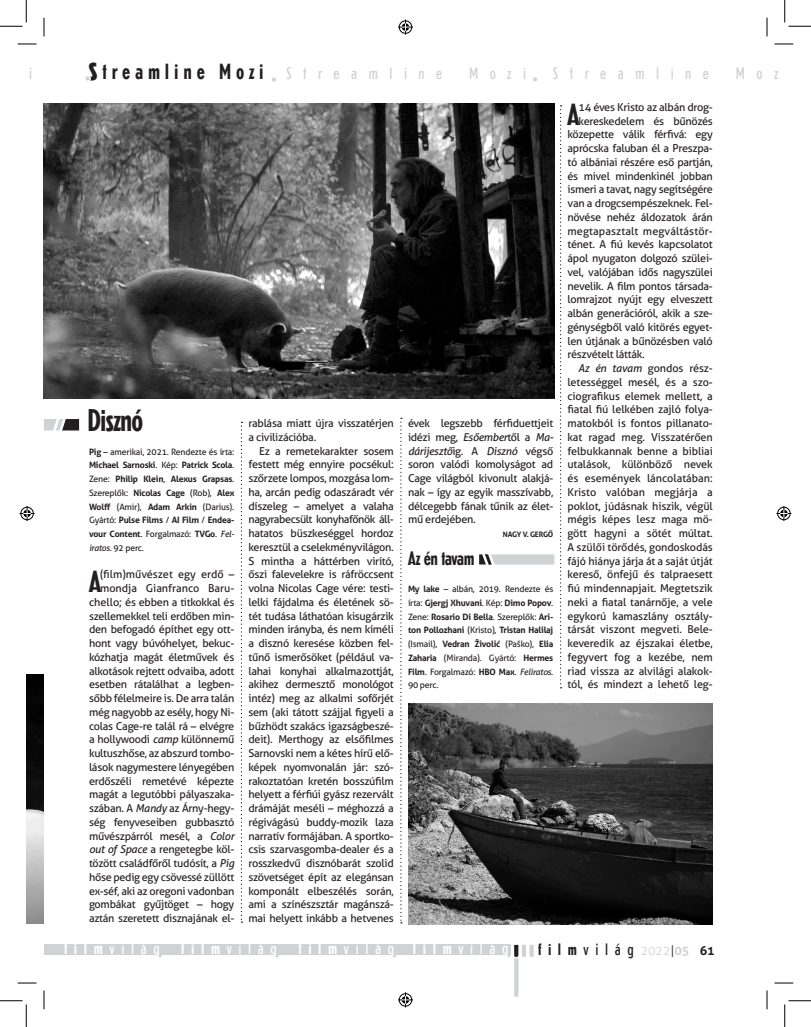
<style>
.page{position:relative;width:811px;height:1027px;background:#fff}
.page>*{position:absolute;margin:0;border:0;box-sizing:border-box;transform-origin:0 0}
.új_Filmvilág{font:700 condensed 31.25px "Erbar LT";letter-spacing:-.025em;color:#231f20}
.új_Filmvilág-2{font:700 condensed 30.38px "Erbar LT";color:#231f20}
.t1{font:700 condensed 21.75px "Erbar LT";letter-spacing:.22em;color:#231f20}
.új_Filmvilág-3{font:700 condensed 19.38px "Erbar LT";letter-spacing:-.03em;color:#231f20}
.t2{font:300 condensed 16.5px "Erbar LT";letter-spacing:.4em;color:#fff}
.t3{font:300 condensed 16.5px "Erbar LT";letter-spacing:.7em;color:#d1d2d4}
.t4{font:300 condensed 16.5px "Erbar LT";letter-spacing:.4em;color:#231f20}
.t5{font:700 12.5px "Aller";color:#231f20}
.új_Filmvilág-4{font:10.88px/13.8px "Aller";letter-spacing:-.025em;color:#231f20;text-align:justify}
.új_Filmvilág-5{font:10.88px "Aller";letter-spacing:.01em;color:#231f20}
.új_Filmvilág-6{font:700 8.75px/13.8px "Aller";letter-spacing:-.025em;color:#231f20;text-align:justify}
.új_Filmvilág-7{font:700 7.5px "Aller";letter-spacing:-.025em;color:#231f20}
.s1{font-size:35px}
.s2{font-weight:300;font-size:16.5px;color:#d1d2d4}
.s3{font-weight:400}
.s4{font-weight:400;font-style:italic}
.s5{font-style:italic}
.s6{font-weight:700}
.s7{font-family:"Aller";font-stretch:normal;font-size:12.5px;color:#d1d2d4}
.s8{font-family:"Aller";font-stretch:normal;font-size:12.5px}
.s9{font-family:"Aller";font-weight:700;font-stretch:normal;font-size:12.5px;color:#d1d2d4}
</style>
<div class="page">
<svg style="left:533px;top:77px;width:4px;height:5px"></svg>
<div style="left:44px;top:945px;width:467px;height:10px;background:#d1d2d4"></div>
<svg style="left:506px;top:944px;width:28px;height:53px"></svg>
<div style="left:270px;top:76px;width:7px;height:7px;border:1px solid #fff;border-radius:50%"></div>
<div style="left:84px;top:75px;width:7px;height:7px;border:1px solid #fff;border-radius:50%"></div>
<svg style="left:241px;top:422px;width:1px;height:501px"></svg>
<svg style="left:400px;top:418px;width:2px;height:505px"></svg>
<svg style="left:560px;top:105px;width:1px;height:583px"></svg>
<img style="left:44px;top:104px;width:510px;height:294px">
<svg style="left:44px;top:419px;width:35px;height:12px"></svg>
<img style="left:408px;top:704px;width:305px;height:221px">
<div style="left:487px;top:554px;width:67px;height:10px;background:#d1d2d4"></div>
<svg style="left:479px;top:554px;width:20px;height:11px"></svg>
<img style="left:26px;top:675px;width:18px;height:248px">
<svg style="left:18px;top:43px;width:18px;height:2px"></svg>
<svg style="left:774px;top:43px;width:19px;height:2px"></svg>
<svg style="left:18px;top:982px;width:18px;height:2px"></svg>
<svg style="left:774px;top:982px;width:19px;height:2px"></svg>
<svg style="left:43px;top:18px;width:2px;height:18px"></svg>
<svg style="left:43px;top:990px;width:2px;height:19px"></svg>
<svg style="left:766px;top:18px;width:2px;height:18px"></svg>
<svg style="left:766px;top:990px;width:2px;height:19px"></svg>
<svg style="left:0;top:0;width:27px;height:27px"></svg>
<svg style="left:0;top:1000px;width:27px;height:27px"></svg>
<svg style="left:784px;top:0;width:27px;height:27px"></svg>
<svg style="left:784px;top:1000px;width:27px;height:27px"></svg>
<svg style="left:398px;top:20px;width:15px;height:15px"></svg>
<svg style="left:398px;top:992px;width:15px;height:15px"></svg>
<svg style="left:20px;top:506px;width:15px;height:15px"></svg>
<svg style="left:776px;top:506px;width:15px;height:15px"></svg>
<h3 class="t3" style="left:13px;top:64px;width:20px">z i</h3>
<h3 class="t1" style="left:89px;top:58px;width:355px"><span class="s1">s</span>treamline Mozi <span class="s2">S t r e a m l i n e</span></h3>
<h3 class="t3" style="left:469px;top:64px;width:59px">Mozi</h3>
<h3 class="t3" style="left:553px;top:64px;width:158px">Streamline</h3>
<h3 class="t3" style="left:736px;top:64px;width:59px">Mozi</h3>
<p class="új_Filmvilág" style="left:87px;top:402px;width:57px">Disznó</p>
<p class="új_Filmvilág-6" style="left:89px;top:445px;width:147px">Pig <span class="s3">– amerikai, 2021. Rendezte és írta:<br></span>Michael Sarnoski<span class="s3">. Kép:</span> Patrick Scola<span class="s3">.<br>Zene:</span> Philip Klein<span class="s3">,</span> Alexus Grapsas<span class="s3">.<br>Szereplők:</span> Nicolas Cage <span class="s3">(Rob),</span> Alex Wolff <span class="s3">(Amir),</span> Adam Arkin <span class="s3">(Darius).<br>Gyártó:</span> Pulse Films <span class="s3">/</span> AI Film <span class="s3">/</span> Endea&shy;vour Content<span class="s3">. Forgalmazó:</span> TVGo<span class="s3">.</span> <span class="s4">Fel&shy;iratos</span><span class="s3">. 92 perc.</span></p>
<p class="új_Filmvilág-2" style="left:89px;top:564px;width:13px">A</p>
<p class="új_Filmvilág-4" style="left:89px;top:568px;width:147px;text-align:right">(film)művészet egy erdő – mondja Gianfranco Baru&shy;chello; és ebben a titkokkal és szellemekkel teli erdőben min&shy;den befogadó építhet egy ott&shy;hont vagy búvóhelyet, bekuc&shy;kózhatja magát életművek és alkotások rejtett odvaiba, adott esetben rátalálhat a legben&shy;sőbb félelmeire is. De arra talán még nagyobb az esély, hogy Ni&shy;colas Cage-re talál rá – elvégre a hollywoodi <span class="s5">camp</span> különnemű kultuszhőse, az abszurd tombo&shy;lások nagymestere lényegében erdőszéli remetévé képezte magát a legutóbbi pályaszaka&shy;szában. A <span class="s5">Mandy</span> az Árny-hegy&shy;ség fenyveseiben gubbasztó művészpárról mesél, a <span class="s5">Color out of Space</span> a rengetegbe köl&shy;tözött családfőről tudósít, a <span class="s5">Pig </span>hőse pedig egy csövessé züllött ex-séf, aki az oregoni vadonban gombákat gyűjtöget – hogy aztán szeretett disznajának el-</p>
<p class="új_Filmvilág-4" style="left:248px;top:416px;width:147px">rablása miatt újra visszatérjen a civilizációba.</p>
<p class="új_Filmvilág-4" style="left:248px;top:444px;width:147px;text-indent:11px">Ez a remetekarakter sosem festett még ennyire pocsékul: szőrzete lompos, mozgása lom&shy;ha, arcán pedig odaszáradt vér díszeleg – amelyet a valaha nagyrabecsült konyhafőnök áll&shy;hatatos büszkeséggel hordoz keresztül a cselekményvilágon.<br>S mintha a háttérben virító, őszi falevelekre is ráfröccsent volna Nicolas Cage vére: testi&shy;lelki fájdalma és életének sö&shy;tét tudása láthatóan kisugárzik minden irányba, és nem kíméli a disznó keresése közben fel&shy;tűnő ismerősöket (például va&shy;lahai konyhai alkalmazottját, akihez dermesztő monológot intéz) meg az alkalmi sofőrjét sem (aki tátott szájjal figyeli a bűzhödt szakács igazságbeszé&shy;deit). Merthogy az elsőfilmes Sarnovski nem a kétes hírű elő&shy;képek nyomvonalán jár: szó&shy;rakoztatóan kretén bosszúfilm helyett a férfiúi gyász rezervált drámáját meséli – méghozzá a régivágású buddy-mozik laza narratív formájában. A sportko&shy;csis szarvasgomba-dealer és a rosszkedvű disznóbarát szolid szövetséget épít az elegánsan komponált elbeszélés során, ami a színészsztár magánszá&shy;mai helyett inkább a hetvenes</p>
<p class="új_Filmvilág-4" style="left:408px;top:416px;width:147px">évek legszebb férfiduettjeit idézi meg, <span class="s5">Esőember</span>től a <span class="s5">Ma&shy;dárijesztő</span>ig. A <span class="s5">Disznó</span> végső soron valódi komolyságot ad Cage világból kivonult alakjá&shy;nak – így az egyik masszívabb, délcegebb fának tűnik az élet&shy;mű erdejében.</p>
<p class="új_Filmvilág-7" style="left:503px;top:530px;width:52px">NAGY V. GERGŐ</p>
<p class="új_Filmvilág-3" style="left:408px;top:547px;width:68px">Az én tavam</p>
<p class="új_Filmvilág-6" style="left:408px;top:582px;width:147px">My lake <span class="s3">– albán, 2019. Rendezte és írta:</span> Gjergj Xhuvani<span class="s3">. Kép:</span> Dimo Popov<span class="s3">.<br>Zene:</span> Rosario Di Bella<span class="s3">. Szereplők:</span> Ari&shy;ton Pollozhani <span class="s3">(Kristo),</span> Tristan Halilaj <span class="s3">(Ismail),</span> Vedran Živolić <span class="s3">(Paško),</span> Elia Zaharia <span class="s3">(Miranda). Gyártó:</span> Hermes Film<span class="s3">. Forgalmazó:</span> HBO Max<span class="s3">.</span> <span class="s4">Feliratos</span><span class="s3">.<br>90 perc.</span></p>
<p class="új_Filmvilág-2" style="left:567px;top:96px;width:13px">A</p>
<p class="új_Filmvilág-4" style="left:578px;top:100px;width:136px">14 éves Kristo az albán drog-</p>
<p class="új_Filmvilág-4" style="left:578px;top:114px;width:136px">kereskedelem és bűnözés</p>
<p class="új_Filmvilág-4" style="left:567px;top:128px;width:147px">közepette válik férfivá: egy</p>
<p class="új_Filmvilág-4" style="left:567px;top:141px;width:147px">aprócska faluban él a Preszpa-</p>
<p class="új_Filmvilág-4" style="left:567px;top:155px;width:147px">tó albániai részére eső partján,</p>
<p class="új_Filmvilág-4" style="left:567px;top:169px;width:147px">és mivel mindenkinél jobban</p>
<p class="új_Filmvilág-4" style="left:567px;top:183px;width:147px">ismeri a tavat, nagy segítségére</p>
<p class="új_Filmvilág-4" style="left:567px;top:196px;width:147px">van a drogcsempészeknek. Fel-</p>
<p class="új_Filmvilág-4" style="left:567px;top:210px;width:147px">növése nehéz áldozatok árán</p>
<p class="új_Filmvilág-5" style="left:567px;top:224px;width:147px">megtapasztalt megváltástör-</p>
<p class="új_Filmvilág-4" style="left:567px;top:238px;width:147px">ténet. A fiú kevés kapcsolatot</p>
<p class="új_Filmvilág-4" style="left:567px;top:251px;width:147px">ápol nyugaton dolgozó szülei-</p>
<p class="új_Filmvilág-4" style="left:567px;top:265px;width:147px">vel, valójában idős nagyszülei</p>
<p class="új_Filmvilág-4" style="left:567px;top:279px;width:147px">nevelik. A film pontos társada-</p>
<p class="új_Filmvilág-4" style="left:567px;top:293px;width:147px">lomrajzot nyújt egy elveszett</p>
<p class="új_Filmvilág-4" style="left:567px;top:306px;width:147px">albán generációról, akik a sze-</p>
<p class="új_Filmvilág-4" style="left:567px;top:320px;width:147px">génységből való kitörés egyet-</p>
<p class="új_Filmvilág-4" style="left:567px;top:334px;width:147px">len útjának a bűnözésben való</p>
<p class="új_Filmvilág-4" style="left:567px;top:348px;width:79px">részvételt látták.</p>
<p class="új_Filmvilág-4" style="left:567px;top:361px;width:147px;text-indent:11px"><span class="s5">Az én tavam</span> gondos rész&shy;letességgel mesél, és a szo&shy;ciografikus elemek mellett, a fiatal fiú lelkében zajló folya&shy;matokból is fontos pillanato&shy;kat ragad meg. Visszatérően felbukkannak benne a bibliai utalások, különböző nevek és események láncolatában:<br>Kristo valóban megjárja a poklot, júdásnak hiszik, végül mégis képes lesz maga mö&shy;gött hagyni a sötét múltat.<br>A szülői törődés, gondoskodás fájó hiánya járja át a saját útját kereső, önfejű és talpraesett fiú mindennapjait. Megtetszik neki a fiatal tanárnője, a vele egykorú kamaszlány osztály&shy;társát viszont megveti. Bele&shy;keveredik az éjszakai életbe, fegyvert fog a kezébe, nem riad vissza az alvilági alakok&shy;tól, és mindezt a lehető leg-</p>
<h3 class="t2" style="left:64px;top:938px;width:97px"><span class="s6">film</span>világ</h3>
<h3 class="t2" style="left:181px;top:938px;width:97px"><span class="s6">film</span>világ</h3>
<h3 class="t2" style="left:298px;top:938px;width:212px"><span class="s6">film</span>világ <span class="s6">film</span>világ</h3>
<h3 class="t4" style="left:538px;top:939px;width:153px"><span class="s6">film</span>világ <span class="s7">2022</span><span class="s8">|</span><span class="s9">05</span></h3>
<p class="t5" style="left:700px;top:943px;width:16px">61</p>
</div>
